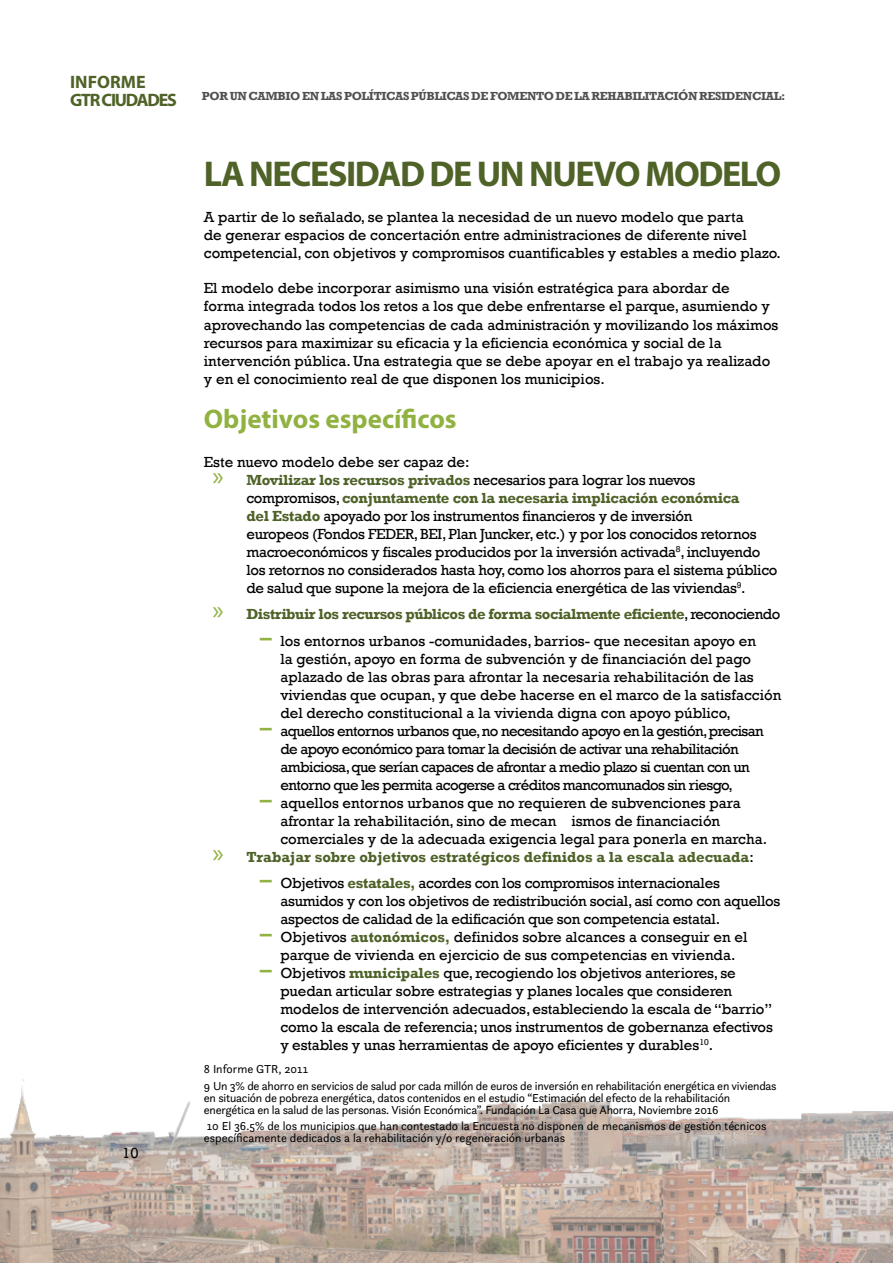
<style>
.page{position:relative;width:893px;height:1263px;background:#fff}
.page>*{position:absolute;margin:0;border:0;box-sizing:border-box;transform-origin:0 0}
.t1{font:700 36px "Myriad Pro";letter-spacing:-.04em;color:#4f6228}
.t2{font:700 27px "Myriad Pro";color:#91b241}
.t3{font:700 18px/18px "Myriad Pro";letter-spacing:-.07em;color:#4f6228}
.t4{font:15px/18px "Rockwell";letter-spacing:-.01em;color:#000}
.t5{font:15px/18px "Rockwell";letter-spacing:-.04em;color:#000}
.t6{font:700 15px "Rockwell";letter-spacing:-.02em;color:#4f6228}
.t7{font:700 15px "Rockwell";color:#4f6228}
.t8{font:12px/16.2px "Questa Sans";letter-spacing:-.02em;color:#000}
.t9{font:12px/12px "Questa Sans";color:#000}
.t10{font:700 12px "Rockwell";letter-spacing:-.03em;color:#505050}
.s1{font-family:"Myriad Pro";font-size:27px;color:#91b241}
.s2{font-weight:700;color:#4f6228}
.s3{font-weight:400;color:#000}
.s4{font-family:"Myriad Pro";font-weight:400;font-size:27px;color:#91b241}
.s5{font-family:"Myriad Pro";font-weight:700;font-size:27px;color:#91b241}
</style>
<div class="page">
<img style="left:0;top:1079px;width:893px;height:184px">
<p class="t3" style="left:70px;top:72px;width:108px">INFORME<br>GTR CIUDADES</p>
<p class="t4" style="left:122px;top:1144px;width:18px">10</p>
<p class="t10" style="left:202px;top:89px;width:585px">POR UN CAMBIO EN LAS POLÍTICAS PÚBLICAS DE FOMENTO DE LA REHABILITACIÓN RESIDENCIAL:</p>
<h1 class="t1" style="left:204px;top:151px;width:579px">LA NECESIDAD DE UN NUEVO MODELO</h1>
<p class="t4" style="left:204px;top:209px;width:579px">A partir de lo señalado, se plantea la necesidad de un nuevo modelo que parta<br>de generar espacios de concertación entre administraciones de diferente nivel competencial, con objetivos y compromisos cuantificables y estables a medio plazo.</p>
<p class="t4" style="left:204px;top:280px;width:576px">El modelo debe incorporar asimismo una visión estratégica para abordar de<br>forma integrada todos los retos a los que debe enfrentarse el parque, asumiendo y aprovechando las competencias de cada administración y movilizando los máximos recursos para maximizar su eficacia y la eficiencia económica y social de la intervención pública. Una estrategia que se debe apoyar en el trabajo ya realizado y en el conocimiento real de que disponen los municipios.</p>
<h2 class="t2" style="left:204px;top:401px;width:254px">Objetivos específicos</h2>
<p class="t4" style="left:204px;top:453px;width:267px">Este nuevo modelo debe ser capaz de:</p>
<p class="t4" style="left:212px;top:471px;width:484px"><span class="s1">»</span> <span class="s2">Movilizar los recursos privados</span> necesarios para lograr los nuevos</p>
<p class="t6" style="left:246px;top:489px;width:495px"><span class="s3">compromisos,</span> conjuntamente con la necesaria implicación económica</p>
<p class="t4" style="left:246px;top:507px;width:447px"><span class="s2">del Estado</span> apoyado por los instrumentos financieros y de inversión</p>
<p class="t4" style="left:246px;top:525px;width:512px">europeos (Fondos FEDER, BEI, Plan Juncker, etc.) y por los conocidos retornos</p>
<p class="t4" style="left:246px;top:543px;width:516px">macroeconómicos y fiscales producidos por la inversión activada<sup>8</sup>, incluyendo</p>
<p class="t4" style="left:246px;top:561px;width:533px">los retornos no considerados hasta hoy, como los ahorros para el sistema público</p>
<p class="t4" style="left:246px;top:579px;width:501px">de salud que supone la mejora de la eficiencia energética de las viviendas<sup>9</sup>.</p>
<p class="t6" style="left:212px;top:605px;width:570px"><span class="s4">»</span> Distribuir los recursos públicos de forma socialmente eficiente<span class="s3">, reconociendo</span></p>
<p class="t4" style="left:280px;top:632px;width:502px;text-indent:-21px"><span class="s5">–</span> los entornos urbanos -comunidades, barrios- que necesitan apoyo en<br>la gestión, apoyo en forma de subvención y de financiación del pago aplazado de las obras para afrontar la necesaria rehabilitación de las viviendas que ocupan, y que debe hacerse en el marco de la satisfacción del derecho constitucional a la vivienda digna con apoyo público,</p>
<p class="t5" style="left:280px;top:722px;width:485px;text-indent:-21px"><span class="s5">–</span> aquellos entornos urbanos que, no necesitando apoyo en la gestión, precisan de apoyo económico para tomar la decisión de activar una rehabilitación ambiciosa, que serían capaces de afrontar a medio plazo si cuentan con un entorno que les permita acogerse a créditos mancomunados sin riesgo,</p>
<p class="t4" style="left:259px;top:794px;width:483px"><span class="s5">–</span> aquellos entornos urbanos que no requieren de subvenciones para</p>
<p class="t4" style="left:280px;top:812px;width:441px">afrontar la rehabilitación, sino de mecan ismos de financiación</p>
<p class="t4" style="left:280px;top:830px;width:488px">comerciales y de la adecuada exigencia legal para ponerla en marcha.</p>
<p class="t7" style="left:212px;top:848px;width:543px"><span class="s4">»</span> Trabajar sobre objetivos estratégicos definidos a la escala adecuada<span class="s3">:</span></p>
<p class="t4" style="left:280px;top:874px;width:501px;text-indent:-21px"><span class="s5">–</span> Objetivos <span class="s2">estatales,</span> acordes con los compromisos internacionales asumidos y con los objetivos de redistribución social, así como con aquellos aspectos de calidad de la edificación que son competencia estatal.</p>
<p class="t4" style="left:280px;top:928px;width:468px;text-indent:-21px"><span class="s5">–</span> Objetivos <span class="s2">autonómicos,</span> definidos sobre alcances a conseguir en el parque de vivienda en ejercicio de sus competencias en vivienda.</p>
<p class="t4" style="left:280px;top:964px;width:494px;text-indent:-21px"><span class="s5">–</span> Objetivos <span class="s2">municipales</span> que, recogiendo los objetivos anteriores, se puedan articular sobre estrategias y planes locales que consideren modelos de intervención adecuados, estableciendo la escala de “barrio” como la escala de referencia; unos instrumentos de gobernanza efectivos y estables y unas herramientas de apoyo eficientes y durables<sup>10</sup>.</p>
<p class="t8" style="left:204px;top:1061px;width:574px">8 Informe GTR, 2011<br>9 Un 3% de ahorro en servicios de salud por cada millón de euros de inversión en rehabilitación energética en viviendas</p>
<p class="t8" style="left:204px;top:1091px;width:528px;line-height:12px">en situación de pobreza energética, datos contenidos en el estudio “Estimación del efecto de la rehabilitación energética en la salud de las personas. Visión Económica”. Fundación La Casa que Ahorra, Noviembre 2016</p>
<p class="t9" style="left:204px;top:1119px;width:564px">10 El 36.5% de los municipios que han contestado la Encuesta no disponen de mecanismos de gestión técnicos específicamente dedicados a la rehabilitación y/o regeneración urbanas</p>
</div>
